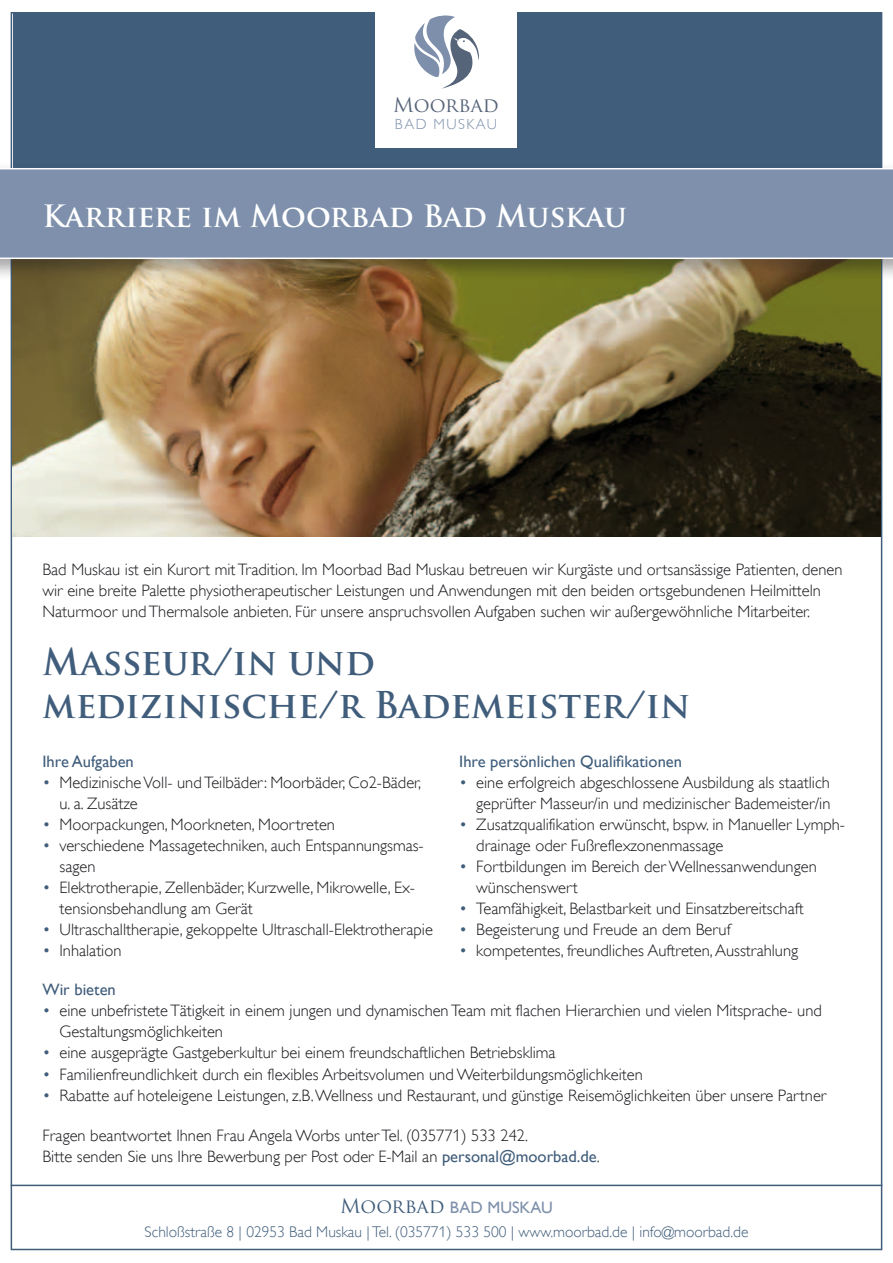
<style>
.page{position:relative;width:893px;height:1263px;background:#fff}
.page>*{position:absolute;margin:0;border:0;box-sizing:border-box;transform-origin:0 0}
.t1{font:700 36px/43.2px "Trajan Pro";color:#405d7b}
.t2{font:700 30px "Trajan Pro";color:#fff}
.t3{font:19.8px "Trajan Pro";color:#566479}
.t4{font:300 16.5px/21px "Gill Alt One";color:#1a171c}
.t5{font:16.5px "Gill Alt One";color:#405d7b}
.t6{font:16.5px "Gill Alt One";color:#7e90ab}
.t7{font:300 15.45px "Gill Alt One";color:#405d7b}
.t8{font:300 14.7px "Gill Alt One";letter-spacing:.1em;color:#7d8fab}
.s1{color:#405d7b}
.s2{font-weight:400;color:#405d7b}
.s3{font-family:"Trajan Pro";font-size:19.5px;color:#405d7b}
</style>
<div class="page">
<div style="left:13px;top:13px;width:867px;height:160px;background:#405d7b"></div>
<div style="left:376px;top:0;width:141px;height:148px;background:#fff"></div>
<img style="left:13px;top:281px;width:867px;height:256px">
<div style="left:0;top:162px;width:893px;height:119px;background:#1a171c;opacity:.4"></div>
<div style="left:0;top:168px;width:893px;height:91px;background:#7e90ab"></div>
<hr style="left:11px;top:1184px;width:871px;height:2px;background:#405d7b">
<svg style="left:414px;top:15px;width:65px;height:74px"></svg>
<p class="t3" style="left:393px;top:93px;width:107px">Moorbad</p>
<p class="t8" style="left:395px;top:116px;width:104px">BAD MUSKAU</p>
<h2 class="t2" style="left:43px;top:197px;width:586px">Karriere im Moorbad Bad Muskau</h2>
<p class="t4" style="left:43px;top:559px;width:801px">Bad Muskau ist ein Kurort mit Tradition. Im Moorbad Bad Muskau betreuen wir Kurgäste und ortsansässige Patienten, denen wir eine breite Palette physiotherapeutischer Leistungen und Anwendungen mit den beiden ortsgebundenen Heilmitteln<br>Naturmoor und Thermalsole anbieten. Für unsere anspruchsvollen Aufgaben suchen wir außergewöhnliche Mitarbeiter.</p>
<h1 class="t1" style="left:43px;top:641px;width:650px">Masseur/in und medizinische/r Bademeister/in</h1>
<p class="t5" style="left:43px;top:752px;width:93px">Ihre Aufgaben</p>
<p class="t4" style="left:60px;top:772px;width:363px;text-indent:-17px"><span class="s1">•</span> Medizinische Voll- und Teilbäder: Moorbäder, Co2-Bäder, u. a. Zusätze</p>
<p class="t4" style="left:43px;top:814px;width:294px"><span class="s1">•</span> Moorpackungen, Moorkneten, Moortreten</p>
<p class="t4" style="left:60px;top:835px;width:366px;text-indent:-17px"><span class="s1">•</span> verschiedene Massagetechniken, auch Entspannungsmas&shy;sagen</p>
<p class="t4" style="left:60px;top:877px;width:357px;text-indent:-17px"><span class="s1">•</span> Elektrotherapie, Zellenbäder, Kurzwelle, Mikrowelle, Ex&shy;tensionsbehandlung am Gerät</p>
<p class="t4" style="left:43px;top:919px;width:392px"><span class="s1">•</span> Ultraschalltherapie, gekoppelte Ultraschall-Elektrotherapie</p>
<p class="t4" style="left:43px;top:940px;width:80px"><span class="s1">•</span> Inhalation</p>
<p class="t5" style="left:43px;top:980px;width:75px">Wir bieten</p>
<p class="t4" style="left:60px;top:1000px;width:764px;text-indent:-17px"><span class="s1">•</span> eine unbefristete Tätigkeit in einem jungen und dynamischen Team mit flachen Hierarchien und vielen Mitsprache- und<br>Gestaltungsmöglichkeiten</p>
<p class="t4" style="left:43px;top:1042px;width:515px"><span class="s1">•</span> eine ausgeprägte Gastgeberkultur bei einem freundschaftlichen Betriebsklima</p>
<p class="t4" style="left:43px;top:1063px;width:602px"><span class="s1">•</span> Familienfreundlichkeit durch ein flexibles Arbeitsvolumen und Weiterbildungsmöglichkeiten</p>
<p class="t4" style="left:43px;top:1084px;width:785px"><span class="s1">•</span> Rabatte auf hoteleigene Leistungen, z.B. Wellness und Restaurant, und günstige Reisemöglichkeiten über unsere Partner</p>
<p class="t5" style="left:459px;top:752px;width:224px">Ihre persönlichen Qualifikationen</p>
<p class="t4" style="left:459px;top:772px;width:373px;text-align:right"><span class="s1">•</span> eine erfolgreich abgeschlossene Ausbildung als staatlich geprüfter Masseur/in und medizinischer Bademeister/in</p>
<p class="t4" style="left:476px;top:814px;width:370px;text-indent:-17px"><span class="s1">•</span> Zusatzqualifikation erwünscht, bspw. in Manueller Lymph&shy;drainage oder Fußreflexzonenmassage</p>
<p class="t4" style="left:476px;top:856px;width:342px;text-indent:-17px"><span class="s1">•</span> Fortbildungen im Bereich der Wellnessanwendungen wünschenswert</p>
<p class="t4" style="left:459px;top:898px;width:346px"><span class="s1">•</span> Teamfähigkeit, Belastbarkeit und Einsatzbereitschaft</p>
<p class="t4" style="left:459px;top:919px;width:273px"><span class="s1">•</span> Begeisterung und Freude an dem Beruf</p>
<p class="t4" style="left:459px;top:940px;width:340px"><span class="s1">•</span> kompetentes, freundliches Auftreten, Ausstrahlung</p>
<p class="t4" style="left:43px;top:1125px;width:559px">Fragen beantwortet Ihnen Frau Angela Worbs unter Tel. (035771) 533 242.<br>Bitte senden Sie uns Ihre Bewerbung per Post oder E-Mail an <span class="s2">personal@moorbad.de</span>.</p>
<p class="t6" style="left:340px;top:1198px;width:214px"><span class="s3">Moorbad</span> BAD MUSKAU</p>
<p class="t7" style="left:145px;top:1223px;width:605px">Schloßstraße 8 | 02953 Bad Muskau | Tel. (035771) 533 500 | www.moorbad.de | info@moorbad.de</p>
</div>
